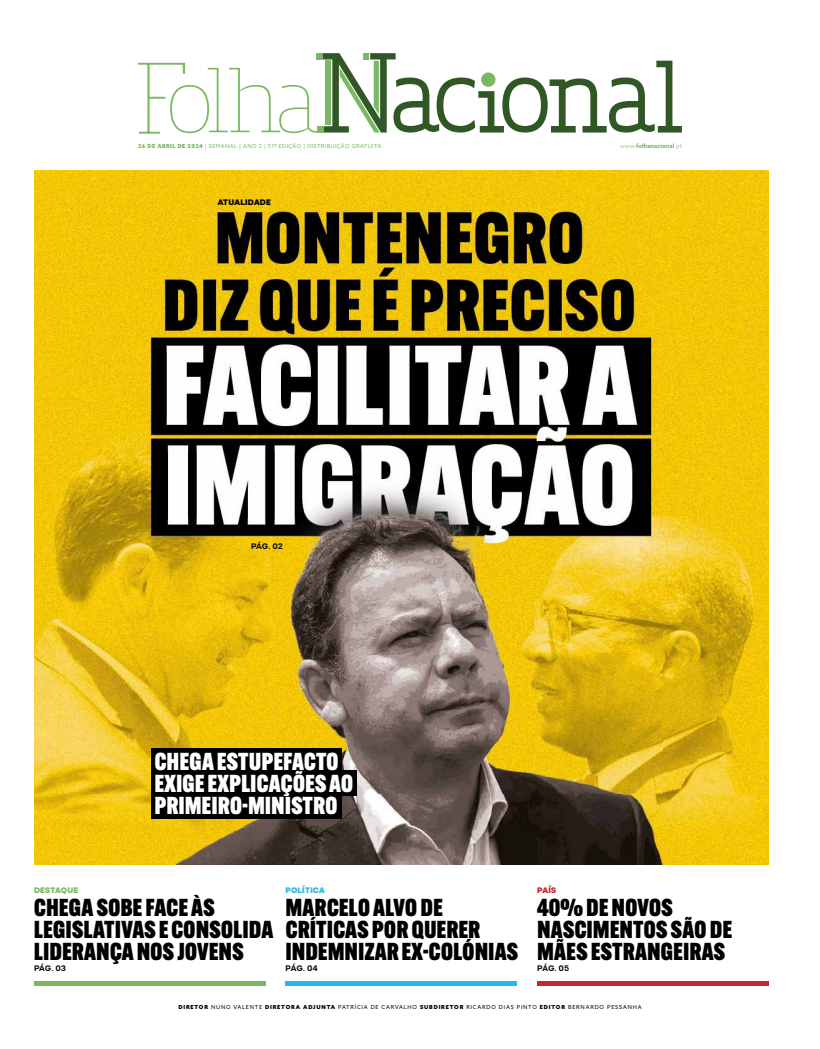
<style>
.page{position:relative;width:820px;height:1049px;background:#fff}
.page>*{position:absolute;margin:0;border:0;box-sizing:border-box;transform-origin:0 0}
.t1{font:900 24px/22px "Alternate Gothic Cond ATF";letter-spacing:.02em;color:#000}
.t2{font:900 24px/22px "Alternate Gothic Cond ATF";letter-spacing:.02em;color:#fff}
.t3{font:700 8px "Nominee";letter-spacing:-.055em;color:#000}
.t4{font:900 8px "Nominee";letter-spacing:-.01em;color:#000}
.t5{font:900 8px "Nominee";letter-spacing:-.015em;color:#7ab863}
.t6{font:900 8px "Nominee";letter-spacing:-.015em;color:#29b6eb}
.t7{font:900 8px "Nominee";color:#c1282e}
.t8{font:700 6px "Azo Sans";color:#7ab863}
.t9{font:5.5px "Azo Sans";letter-spacing:.15em;color:#000}
.t10{font:5.5px "Azo Sans";letter-spacing:.075em;color:#7ab863}
.s1{font-weight:900}
.s2{font-weight:300}
</style>
<div class="page">
<img style="left:34px;top:170px;width:734px;height:695px">
<svg style="left:138px;top:53px;width:543px;height:81px"></svg>
<hr style="left:34px;top:981px;width:231px;height:4px;background:#7ab863">
<hr style="left:285px;top:981px;width:232px;height:4px;background:#29b6eb">
<hr style="left:537px;top:981px;width:231px;height:4px;background:#c1282e">
<div style="left:151px;top:748px;width:190px;height:70px;background:#000"></div>
<div style="left:151px;top:770px;width:206px;height:26px;background:#000"></div>
<p class="t10" style="left:138px;top:143px;width:244px"><span class="s1">26 DE ABRIL DE 2024</span> | SEMANAL | ANO 2 | 57ª EDIÇÃO | DISTRIBUIÇÃO GRATUITA</p>
<p class="t8" style="left:620px;top:142px;width:63px"><span class="s2">www.</span>folhanacional<span class="s2">.pt</span></p>
<p class="t4" style="left:217px;top:198px;width:55px">ATUALIDADE</p>
<p class="t3" style="left:251px;top:541px;width:33px">PÁG. 02</p>
<p class="t2" style="left:155px;top:750px;width:200px">CHEGA ESTUPEFACTO<br>EXIGE EXPLICAÇÕES AO<br>PRIMEIRO-MINISTRO</p>
<p class="t5" style="left:34px;top:885px;width:46px">DESTAQUE</p>
<p class="t6" style="left:285px;top:885px;width:41px">POLÍTICA</p>
<p class="t7" style="left:537px;top:885px;width:21px">PAÍS</p>
<p class="t1" style="left:34px;top:897px;width:240px">CHEGA SOBE FACE ÀS<br>LEGISLATIVAS E CONSOLIDA<br>LIDERANÇA NOS JOVENS</p>
<p class="t3" style="left:34px;top:963px;width:33px">PÁG. 03</p>
<p class="t3" style="left:285px;top:963px;width:34px">PÁG. 04</p>
<p class="t3" style="left:537px;top:963px;width:33px">PÁG. 05</p>
<p class="t1" style="left:537px;top:897px;width:196px">40% DE NOVOS<br>NASCIMENTOS SÃO DE<br>MÃES ESTRANGEIRAS</p>
<p class="t1" style="left:286px;top:897px;width:234px">MARCELO ALVO DE<br>CRÍTICAS POR QUERER<br>INDEMNIZAR EX-COLÓNIAS</p>
<p class="t9" style="left:178px;top:1004px;width:464px"><span class="s1">DIRETOR</span> NUNO VALENTE <span class="s1">DIRETORA ADJUNTA</span> PATRÍCIA DE CARVALHO <span class="s1">SUBDIRETOR</span> RICARDO DIAS PINTO <span class="s1">EDITOR</span> BERNARDO PESSANHA</p>
</div>
